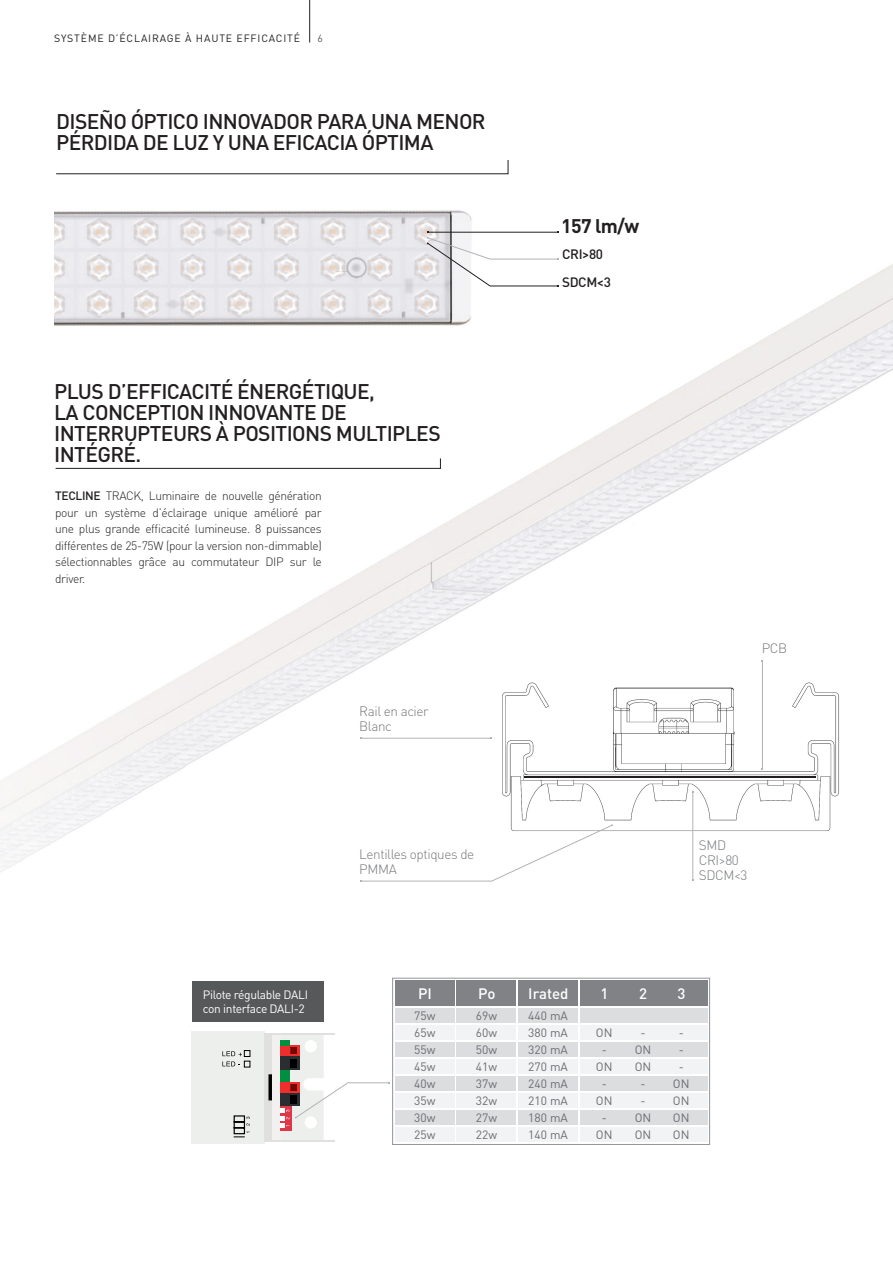
<style>
.page{position:relative;width:893px;height:1263px;background:#fff}
.page>*{position:absolute;margin:0;border:0;box-sizing:border-box;transform-origin:0 0}
.t1{font:500 21px "DIN Pro";letter-spacing:-.03em;color:#231f20}
.t2{font:700 19.5px "DIN Pro";color:#231f20}
.t3{font:500 15px "DIN Pro";color:#fff}
.t4{font:300 13.5px "DIN Pro";letter-spacing:-.03em;color:#76787b}
.t5{font:500 13.5px "DIN Pro";letter-spacing:-.03em;color:#231f20}
.t6{font:300 12px/16.5px "DIN Pro";letter-spacing:-.03em;color:#231f20;text-align:justify}
.t7{font:12px "DIN Pro";color:#6c6d70}
.t8{font:12px "DIN Pro";letter-spacing:-.03em;color:#fff}
.t9{font:10.5px "DIN Pro";letter-spacing:.08em;color:#231f20}
.t10{font:300 10.5px "DIN Pro";color:#231f20}
.s1{font-weight:500}
</style>
<div class="page">
<hr style="left:309px;top:0;width:1px;height:43px;background:#231f20">
<div style="left:192px;top:981px;width:132px;height:41px;background:#57585a"></div>
<img style="left:0;top:231px;width:893px;height:648px">
<img style="left:493px;top:667px;width:354px;height:178px">
<img style="left:54px;top:210px;width:429px;height:129px">
<svg style="left:427px;top:231px;width:131px;height:56px"></svg>
<hr style="left:361px;top:738px;width:130px;height:1px;background:#b2b3b7">
<svg style="left:360px;top:824px;width:253px;height:58px"></svg>
<hr style="left:762px;top:661px;width:1px;height:108px;background:#b2b3b7">
<hr style="left:524px;top:776px;width:292px;height:2px;background:#231f20">
<hr style="left:693px;top:792px;width:1px;height:88px;background:#b2b3b7">
<div style="left:191px;top:1031px;width:74px;height:113px;background:#edefed"></div>
<div style="left:265px;top:1033px;width:7px;height:108px;background:#e0e1df"></div>
<hr style="left:269px;top:1075px;width:3px;height:25px;background:#000001">
<div style="left:272px;top:1033px;width:8px;height:108px;background:#f2f1f0"></div>
<hr style="left:272px;top:1033px;width:63px;height:1px;background:#e0e1df">
<hr style="left:272px;top:1140px;width:63px;height:1px;background:#e0e1df">
<svg style="left:222px;top:1050px;width:29px;height:18px"></svg>
<svg style="left:233px;top:1115px;width:17px;height:22px"></svg>
<div style="left:395px;top:980px;width:60px;height:26px;background:#808285"></div>
<div style="left:457px;top:980px;width:59px;height:26px;background:#808285"></div>
<div style="left:518px;top:980px;width:60px;height:26px;background:#808285"></div>
<div style="left:580px;top:980px;width:127px;height:26px;background:#808285"></div>
<div style="left:395px;top:1008px;width:60px;height:15px;background:#dcdddf"></div>
<div style="left:457px;top:1008px;width:59px;height:15px;background:#dcdddf"></div>
<div style="left:518px;top:1008px;width:60px;height:15px;background:#dcdddf"></div>
<div style="left:580px;top:1008px;width:127px;height:15px;background:#dcdddf"></div>
<div style="left:395px;top:1025px;width:60px;height:15px;background:#f2f3f4"></div>
<div style="left:457px;top:1025px;width:59px;height:15px;background:#f2f3f4"></div>
<div style="left:518px;top:1025px;width:60px;height:15px;background:#f2f3f4"></div>
<div style="left:580px;top:1025px;width:127px;height:15px;background:#f2f3f4"></div>
<div style="left:395px;top:1042px;width:60px;height:15px;background:#dcdddf"></div>
<div style="left:457px;top:1042px;width:59px;height:15px;background:#dcdddf"></div>
<div style="left:518px;top:1042px;width:60px;height:15px;background:#dcdddf"></div>
<div style="left:580px;top:1042px;width:127px;height:15px;background:#dcdddf"></div>
<div style="left:395px;top:1059px;width:60px;height:15px;background:#f2f3f4"></div>
<div style="left:457px;top:1059px;width:59px;height:15px;background:#f2f3f4"></div>
<div style="left:518px;top:1059px;width:60px;height:15px;background:#f2f3f4"></div>
<div style="left:580px;top:1059px;width:127px;height:15px;background:#f2f3f4"></div>
<div style="left:395px;top:1076px;width:60px;height:15px;background:#dcdddf"></div>
<div style="left:457px;top:1076px;width:59px;height:15px;background:#dcdddf"></div>
<div style="left:518px;top:1076px;width:60px;height:15px;background:#dcdddf"></div>
<div style="left:580px;top:1076px;width:127px;height:15px;background:#dcdddf"></div>
<div style="left:395px;top:1093px;width:60px;height:15px;background:#f2f3f4"></div>
<div style="left:457px;top:1093px;width:59px;height:15px;background:#f2f3f4"></div>
<div style="left:518px;top:1093px;width:60px;height:15px;background:#f2f3f4"></div>
<div style="left:580px;top:1093px;width:127px;height:15px;background:#f2f3f4"></div>
<div style="left:395px;top:1110px;width:60px;height:15px;background:#dcdddf"></div>
<div style="left:457px;top:1110px;width:59px;height:15px;background:#dcdddf"></div>
<div style="left:518px;top:1110px;width:60px;height:15px;background:#dcdddf"></div>
<div style="left:580px;top:1110px;width:127px;height:15px;background:#dcdddf"></div>
<div style="left:395px;top:1127px;width:60px;height:15px;background:#f2f3f4"></div>
<div style="left:457px;top:1127px;width:59px;height:15px;background:#f2f3f4"></div>
<div style="left:518px;top:1127px;width:60px;height:15px;background:#f2f3f4"></div>
<div style="left:580px;top:1127px;width:127px;height:15px;background:#f2f3f4"></div>
<svg style="left:280px;top:1034px;width:110px;height:106px"></svg>
<div style="left:392px;top:978px;width:318px;height:166px;border:1px solid #939598"></div>
<svg style="left:56px;top:160px;width:452px;height:14px"></svg>
<svg style="left:55px;top:458px;width:386px;height:11px"></svg>
<p class="t9" style="left:54px;top:31px;width:247px">SYSTÈME D’ÉCLAIRAGE À HAUTE EFFICACITÉ</p>
<p class="t10" style="left:318px;top:31px;width:7px">6</p>
<p class="t1" style="left:56px;top:107px;width:431px">DISEÑO ÓPTICO INNOVADOR PARA UNA MENOR</p>
<p class="t1" style="left:56px;top:128px;width:379px">PÉRDIDA DE LUZ Y UNA EFICACIA ÓPTIMA</p>
<p class="t1" style="left:54px;top:377px;width:322px">PLUS D’EFFICACITÉ ÉNERGÉTIQUE,</p>
<p class="t1" style="left:54px;top:398px;width:294px">LA CONCEPTION INNOVANTE DE</p>
<p class="t1" style="left:54px;top:419px;width:388px">INTERRUPTEURS À POSITIONS MULTIPLES</p>
<p class="t1" style="left:54px;top:440px;width:89px">INTÉGRÉ.</p>
<p class="t6" style="left:55px;top:487px;width:268px"><span class="s1">TECLINE</span> TRACK, Luminaire de nouvelle génération pour un système d’éclairage unique amélioré par une plus grande efficacité lumineuse. 8 puissances différentes de 25-75W (pour la version non-dimmable) sélectionnables grâce au commutateur DIP sur le driver.</p>
<p class="t4" style="left:359px;top:702px;width:71px">Rail en acier</p>
<p class="t4" style="left:359px;top:717px;width:34px">Blanc</p>
<p class="t2" style="left:561px;top:212px;width:80px">157 lm/w</p>
<p class="t5" style="left:562px;top:245px;width:42px">CRI&gt;80</p>
<p class="t5" style="left:562px;top:273px;width:50px">SDCM&lt;3</p>
<p class="t4" style="left:762px;top:638px;width:27px">PCB</p>
<p class="t8" style="left:203px;top:987px;width:107px">Pilote régulable DALI</p>
<p class="t8" style="left:203px;top:1000px;width:103px">con interface DALI-2</p>
<p class="t4" style="left:359px;top:845px;width:116px">Lentilles optiques de</p>
<p class="t4" style="left:359px;top:860px;width:39px">PMMA</p>
<p class="t4" style="left:699px;top:836px;width:29px">SMD</p>
<p class="t4" style="left:699px;top:851px;width:42px">CRI&gt;80</p>
<p class="t4" style="left:699px;top:866px;width:50px">SDCM&lt;3</p>
<p class="t3" style="left:418px;top:984px;width:15px">PI</p>
<p class="t3" style="left:478px;top:984px;width:19px">Po</p>
<p class="t3" style="left:528px;top:984px;width:42px">Irated</p>
<p class="t3" style="left:601px;top:984px;width:9px">1</p>
<p class="t7" style="left:414px;top:1024px;width:23px">65w</p>
<p class="t7" style="left:476px;top:1024px;width:23px">60w</p>
<p class="t7" style="left:528px;top:1024px;width:41px">380 mA</p>
<p class="t7" style="left:596px;top:1024px;width:18px">ON</p>
<p class="t7" style="left:414px;top:1041px;width:23px">55w</p>
<p class="t7" style="left:476px;top:1041px;width:23px">50w</p>
<p class="t7" style="left:528px;top:1041px;width:41px">320 mA</p>
<p class="t7" style="left:602px;top:1041px;width:7px">-</p>
<p class="t7" style="left:414px;top:1058px;width:23px">45w</p>
<p class="t7" style="left:476px;top:1058px;width:23px">41w</p>
<p class="t7" style="left:528px;top:1058px;width:41px">270 mA</p>
<p class="t7" style="left:596px;top:1058px;width:18px">ON</p>
<p class="t7" style="left:414px;top:1075px;width:23px">40w</p>
<p class="t7" style="left:476px;top:1075px;width:23px">37w</p>
<p class="t7" style="left:528px;top:1075px;width:41px">240 mA</p>
<p class="t7" style="left:602px;top:1075px;width:7px">-</p>
<p class="t7" style="left:414px;top:1092px;width:23px">35w</p>
<p class="t7" style="left:476px;top:1092px;width:23px">32w</p>
<p class="t7" style="left:528px;top:1092px;width:41px">210 mA</p>
<p class="t7" style="left:596px;top:1092px;width:18px">ON</p>
<p class="t7" style="left:414px;top:1109px;width:23px">30w</p>
<p class="t7" style="left:476px;top:1109px;width:23px">27w</p>
<p class="t7" style="left:528px;top:1109px;width:41px">180 mA</p>
<p class="t7" style="left:602px;top:1109px;width:7px">-</p>
<p class="t7" style="left:414px;top:1126px;width:23px">25w</p>
<p class="t7" style="left:476px;top:1126px;width:23px">22w</p>
<p class="t7" style="left:528px;top:1126px;width:41px">140 mA</p>
<p class="t7" style="left:596px;top:1126px;width:18px">ON</p>
<p class="t7" style="left:414px;top:1007px;width:23px">75w</p>
<p class="t7" style="left:476px;top:1007px;width:23px">69w</p>
<p class="t7" style="left:528px;top:1007px;width:41px">440 mA</p>
<p class="t3" style="left:639px;top:984px;width:9px">2</p>
<p class="t7" style="left:640px;top:1024px;width:7px">-</p>
<p class="t7" style="left:635px;top:1041px;width:18px">ON</p>
<p class="t7" style="left:635px;top:1058px;width:18px">ON</p>
<p class="t7" style="left:640px;top:1075px;width:7px">-</p>
<p class="t7" style="left:640px;top:1092px;width:7px">-</p>
<p class="t7" style="left:635px;top:1109px;width:18px">ON</p>
<p class="t7" style="left:635px;top:1126px;width:18px">ON</p>
<p class="t3" style="left:678px;top:984px;width:9px">3</p>
<p class="t7" style="left:679px;top:1024px;width:7px">-</p>
<p class="t7" style="left:679px;top:1041px;width:7px">-</p>
<p class="t7" style="left:679px;top:1058px;width:7px">-</p>
<p class="t7" style="left:673px;top:1075px;width:18px">ON</p>
<p class="t7" style="left:673px;top:1092px;width:18px">ON</p>
<p class="t7" style="left:673px;top:1109px;width:18px">ON</p>
<p class="t7" style="left:673px;top:1126px;width:18px">ON</p>
</div>
